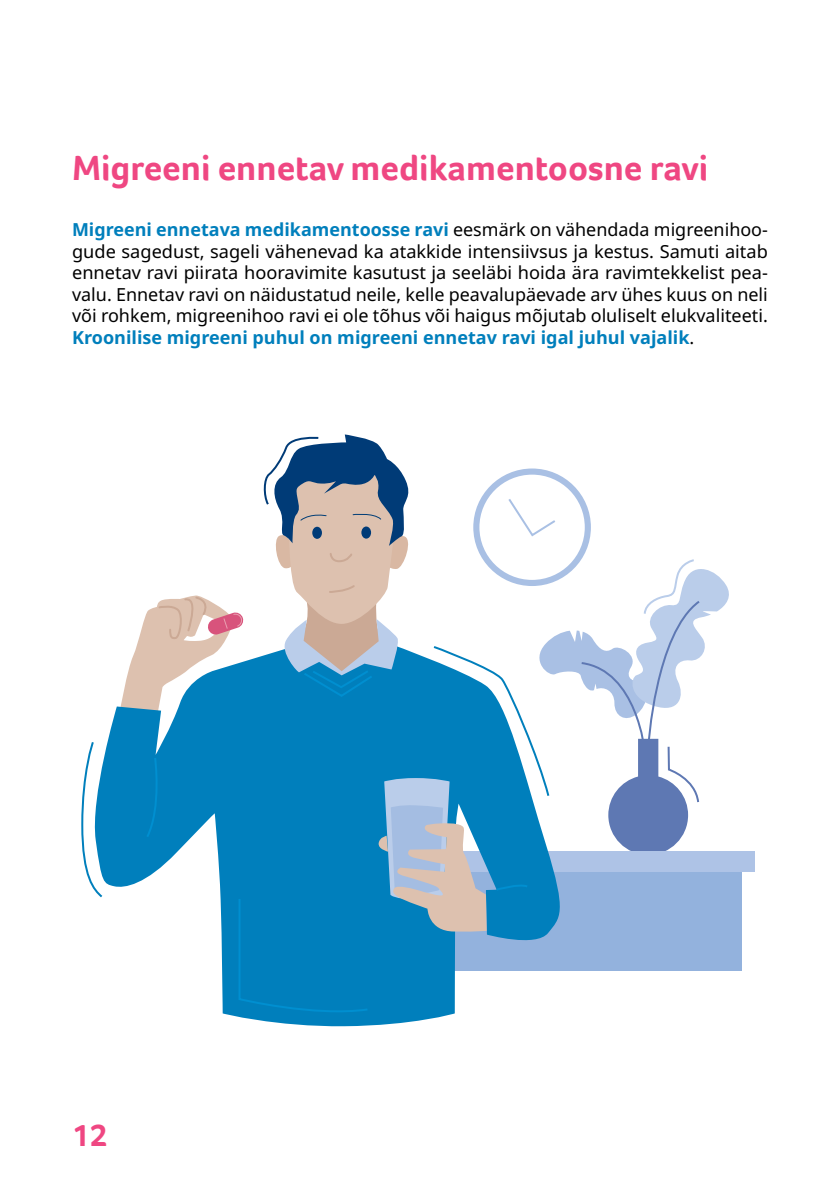
<style>
.page{position:relative;width:840px;height:1191px;background:#fff}
.page>*{position:absolute;margin:0;border:0;box-sizing:border-box;transform-origin:0 0}
.t1{font:700 36px "Foco";color:#ef4782}
.t2{font:700 32px "Foco";color:#ef4782}
.t3{font:18px/21.6px "Noto Sans";color:#000;text-align:justify}
.s1{font-weight:700;color:#007fbc}
</style>
<div class="page">
<div style="left:430px;top:865px;width:311px;height:105px;background:#93b2dd"></div>
<div style="left:417px;top:850px;width:337px;height:21px;background:#aec3e6"></div>
<svg style="left:240px;top:1017px;width:200px;height:10px;fill:#007fbc"></svg>
<svg style="left:137px;top:595px;width:107px;height:50px"></svg>
<svg style="left:81px;top:645px;width:406px;height:253px"></svg>
<svg style="left:261px;top:434px;width:153px;height:234px"></svg>
<svg style="left:144px;top:668px;width:385px;height:349px"></svg>
<div style="left:473px;top:468px;width:117px;height:118px;background:#a9c0e4;border-radius:50%"></div>
<div style="left:479px;top:474px;width:105px;height:106px;background:#fff;border-radius:50%"></div>
<svg style="left:508px;top:499px;width:47px;height:38px"></svg>
<svg style="left:529px;top:558px;width:203px;height:413px"></svg>
<h1 class="t1" style="left:72px;top:144px;width:637px">Migreeni ennetav medikamentoosne ravi</h1>
<p class="t3" style="left:72px;top:219px;width:697px"><span class="s1">Migreeni ennetava medikamentoosse ravi</span> eesmärk on vähendada migreenihoo&shy;gude sagedust, sageli vähenevad ka atakkide intensiivsus ja kestus. Samuti aitab ennetav ravi piirata hooravimite kasutust ja seeläbi hoida ära ravimtekkelist pea&shy;valu. Ennetav ravi on näidustatud neile, kelle peavalupäevade arv ühes kuus on neli või rohkem, migreenihoo ravi ei ole tõhus või haigus mõjutab oluliselt elukvaliteeti.<br><span class="s1">Kroonilise migreeni puhul on migreeni ennetav ravi igal juhul vajalik</span>.</p>
<h2 class="t2" style="left:72px;top:1113px;width:37px">12</h2>
</div>
